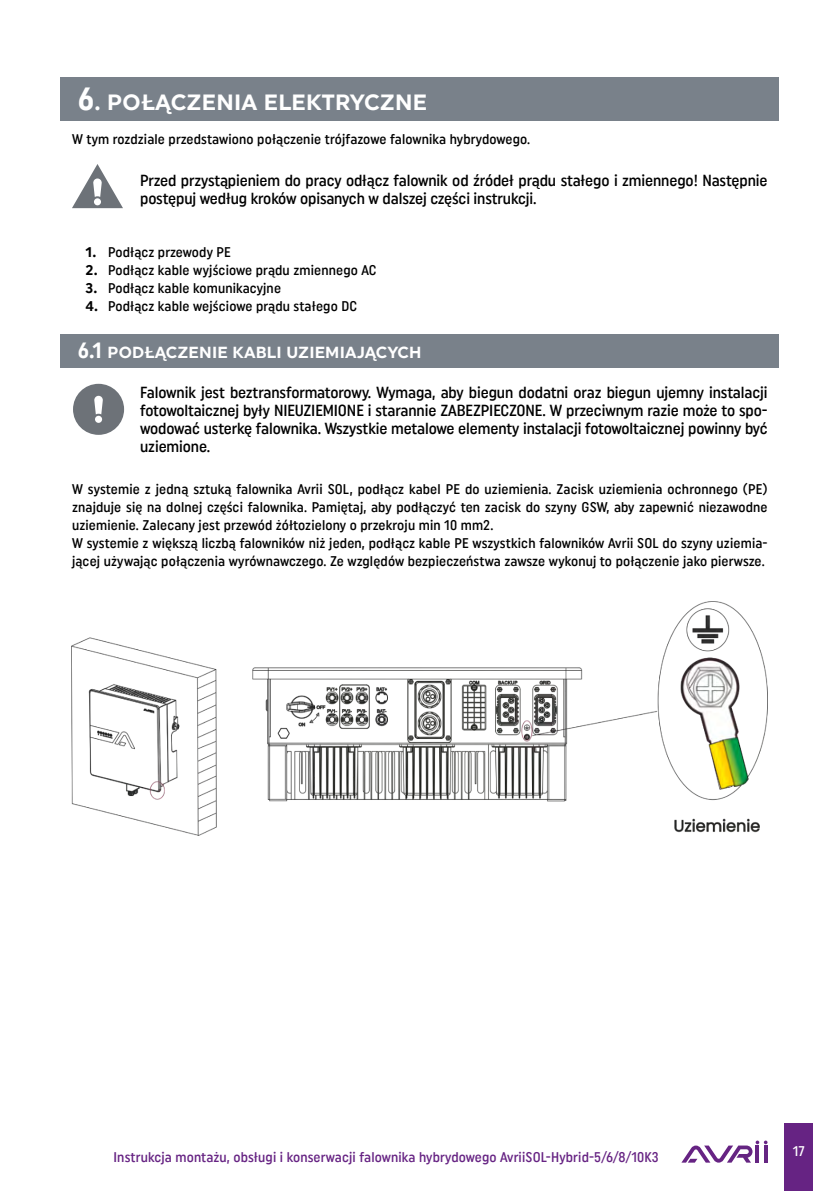
<style>
.page{position:relative;width:840px;height:1191px;background:#fff}
.page>*{position:absolute;margin:0;border:0;box-sizing:border-box;transform-origin:0 0}
.t1{font:22px "Uniform Regular 2";letter-spacing:.01em;color:#fff}
.t2{font:16px/18px "Uniform Condensed 2";letter-spacing:-.005em;color:#000}
.t3{font:16px "Uniform Regular 2";letter-spacing:.01em;color:#fff}
.t4{font:14px/18px "Uniform Condensed 2";letter-spacing:.01em;color:#000}
.t5{font:14px "Uniform Condensed 2";letter-spacing:.01em;color:#662383}
.t6{font:14px "Uniform Condensed 2";color:#fff}
.s1{font-family:"Uniform Condensed 4";font-size:32px}
.s2{font-family:"Uniform Regular 2"}
.s3{font-family:"Uniform Condensed 4";font-size:22px}
</style>
<div class="page">
<div style="left:784px;top:1123px;width:28px;height:68px;background:#662383"></div>
<svg style="left:682px;top:1140px;width:85px;height:22px"></svg>
<div style="left:61px;top:78px;width:717px;height:43px;background:#79818a"></div>
<div style="left:61px;top:334px;width:717px;height:33px;background:#79818a"></div>
<img style="left:72px;top:602px;width:695px;height:233px">
<svg style="left:72px;top:164px;width:51px;height:44px"></svg>
<div style="left:73px;top:384px;width:51px;height:51px;background:#6d7278;border-radius:50%"></div>
<div style="left:95px;top:416px;width:7px;height:7px;background:#fff;border-radius:50%"></div>
<svg style="left:94px;top:396px;width:9px;height:18px"></svg>
<h1 class="t1" style="left:78px;top:89px;width:350px"><span class="s1">6</span>. POŁĄCZENIA ELEKTRYCZNE</h1>
<p class="t4" style="left:72px;top:130px;width:459px">W tym rozdziale przedstawiono połączenie trójfazowe falownika hybrydowego.</p>
<p class="t2" style="left:140px;top:171px;width:628px">Przed przystąpieniem do pracy odłącz falownik od źródeł prądu stałego i zmiennego! Następnie postępuj według kroków opisanych w dalszej części instrukcji.</p>
<p class="t4" style="left:85px;top:243px;width:147px"><span class="s2">1.</span> Podłącz przewody PE</p>
<p class="t4" style="left:85px;top:261px;width:292px"><span class="s2">2.</span> Podłącz kable wyjściowe prądu zmiennego AC</p>
<p class="t4" style="left:85px;top:279px;width:197px"><span class="s2">3.</span> Podłącz kable komunikacyjne</p>
<p class="t4" style="left:85px;top:297px;width:273px"><span class="s2">4.</span> Podłącz kable wejściowe prądu stałego DC</p>
<p class="t3" style="left:78px;top:343px;width:345px"><span class="s3">6.1</span> PODŁĄCZENIE KABLI UZIEMIAJĄCYCH</p>
<p class="t2" style="left:140px;top:383px;width:628px;text-align:justify">Falownik jest beztransformatorowy. Wymaga, aby biegun dodatni oraz biegun ujemny instalacji fotowoltaicznej były NIEUZIEMIONE i starannie ZABEZPIECZONE. W przeciwnym razie może to spo&shy;wodować usterkę falownika. Wszystkie metalowe elementy instalacji fotowoltaicznej powinny być uziemione.</p>
<p class="t4" style="left:72px;top:480px;width:696px">W systemie z jedną sztuką falownika Avrii SOL, podłącz kabel PE do uziemienia. Zacisk uziemienia ochronnego (PE) znajduje się na dolnej części falownika. Pamiętaj, aby podłączyć ten zacisk do szyny GSW, aby zapewnić niezawodne uziemienie. Zalecany jest przewód żółtozielony o przekroju min 10 mm2.<br>W systemie z większą liczbą falowników niż jeden, podłącz kable PE wszystkich falowników Avrii SOL do szyny uziemia&shy;jącej używając połączenia wyrównawczego. Ze względów bezpieczeństwa zawsze wykonuj to połączenie jako pierwsze.</p>
<p class="t5" style="left:113px;top:1148px;width:546px">Instrukcja montażu, obsługi i konserwacji falownika hybrydowego AvriiSOL-Hybrid-5/6/8/10K3</p>
<p class="t6" style="left:792px;top:1143px;width:14px">17</p>
</div>
